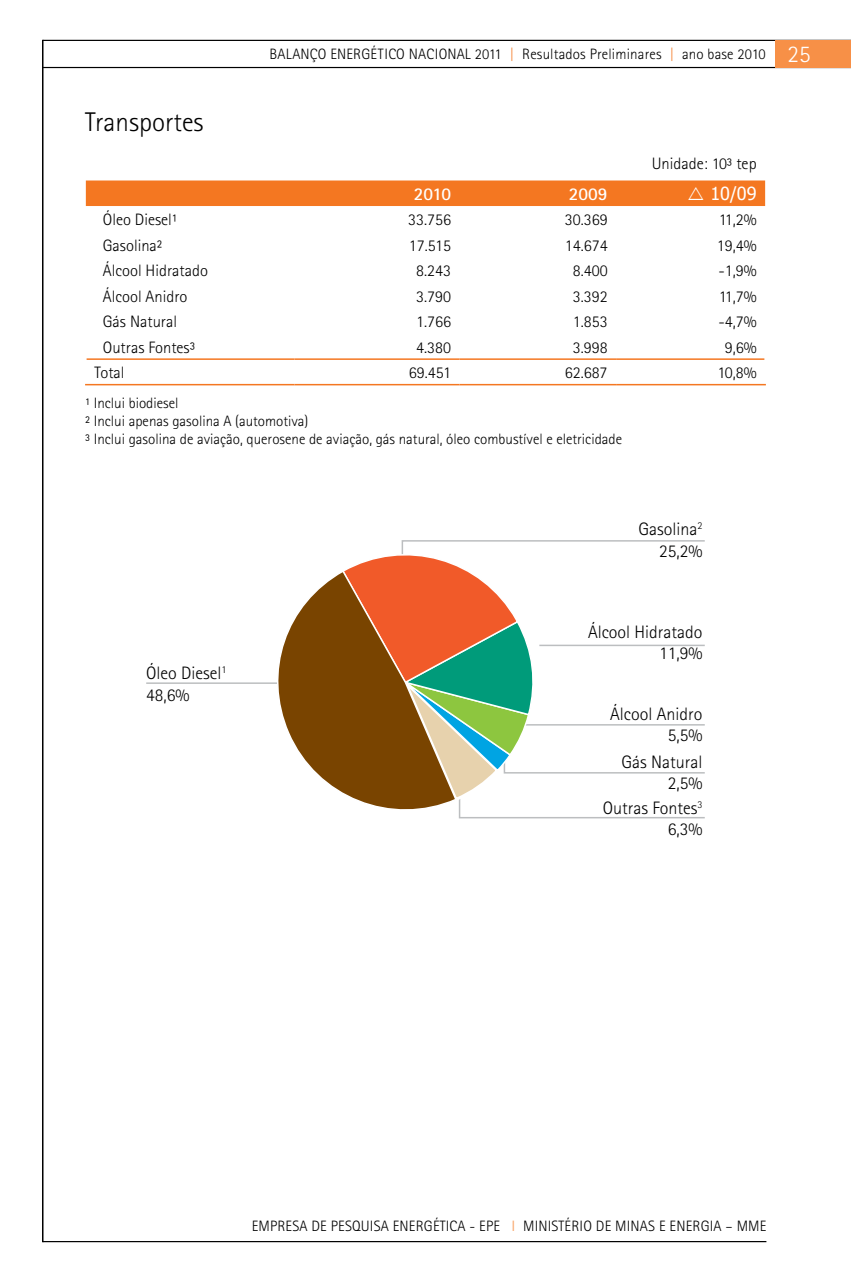
<style>
.page{position:relative;width:851px;height:1276px;background:#fff}
.page>*{position:absolute;margin:0;border:0;box-sizing:border-box;transform-origin:0 0}
.t1{font:300 27px "Rotis Sans Serif";color:#000}
.t2{font:18px/21.6px "Rotis Sans Serif 45 Light";color:#000;text-align:right}
.t3{font:700 18px "Rotis Sans Serif";color:#fff}
.t4{font:18px "Tahoma";color:#fff}
.t5{font:300 16.5px "Rotis Sans Serif";color:#000}
.t6{font:16.5px "Rotis Sans Serif 45 Light";color:#000}
.t7{font:300 15px/18px "Rotis Sans Serif";color:#000}
.s1{color:#f47721}
.s2{font-family:"Rotis Sans Serif 45 Light";font-weight:400;font-size:24px;color:#fff}
.s3{font-family:"Rotis Sans Serif 55";font-weight:400;color:#f9a970}
</style>
<div class="page">
<hr style="left:43px;top:1241px;width:723px;height:1px;background:#000">
<hr style="left:43px;top:67px;width:807px;height:1px;background:#000">
<hr style="left:43px;top:40px;width:807px;height:1px;background:#000">
<div style="left:775px;top:40px;width:75px;height:28px;background:#f79047"></div>
<hr style="left:42px;top:40px;width:1px;height:1202px;background:#000">
<hr style="left:87px;top:358px;width:207px;height:2px;background:#f47721">
<hr style="left:294px;top:358px;width:165px;height:2px;background:#f47721">
<hr style="left:459px;top:358px;width:157px;height:2px;background:#f47721">
<hr style="left:616px;top:358px;width:148px;height:2px;background:#f47721">
<hr style="left:85px;top:384px;width:209px;height:1px;background:#f47721">
<hr style="left:294px;top:384px;width:165px;height:1px;background:#f47721">
<hr style="left:459px;top:384px;width:157px;height:1px;background:#f47721">
<hr style="left:616px;top:384px;width:149px;height:1px;background:#f47721">
<svg style="left:146px;top:682px;width:558px;height:137px"></svg>
<svg style="left:348px;top:540px;width:356px;height:263px"></svg>
<svg style="left:260px;top:569px;width:198px;height:250px"></svg>
<div style="left:86px;top:180px;width:679px;height:26px;background:#f47721"></div>
<h1 class="t1" style="left:85px;top:107px;width:120px">Transportes</h1>
<p class="t7" style="left:269px;top:45px;width:542px">BALANÇO ENERGÉTICO NACIONAL 2011 <span class="s1">|</span> Resultados Preliminares <span class="s1">|</span> ano base 2010 <span class="s2">25</span></p>
<p class="t6" style="left:651px;top:154px;width:106px">Unidade: 10³ tep</p>
<p class="t3" style="left:413px;top:183px;width:39px">2010</p>
<p class="t3" style="left:569px;top:183px;width:40px">2009</p>
<p class="t4" style="left:710px;top:182px;width:48px">10/09</p>
<p class="t5" style="left:103px;top:210px;width:76px">Óleo Diesel¹</p>
<p class="t5" style="left:408px;top:210px;width:44px">33.756</p>
<p class="t5" style="left:564px;top:210px;width:44px">30.369</p>
<p class="t5" style="left:718px;top:210px;width:39px">11,2%</p>
<p class="t5" style="left:103px;top:235px;width:61px">Gasolina²</p>
<p class="t5" style="left:409px;top:235px;width:44px">17.515</p>
<p class="t5" style="left:564px;top:235px;width:44px">14.674</p>
<p class="t5" style="left:716px;top:235px;width:41px">19,4%</p>
<p class="t5" style="left:103px;top:261px;width:107px">Álcool Hidratado</p>
<p class="t5" style="left:416px;top:261px;width:36px">8.243</p>
<p class="t5" style="left:572px;top:261px;width:36px">8.400</p>
<p class="t5" style="left:718px;top:261px;width:40px">-1,9%</p>
<p class="t5" style="left:103px;top:287px;width:86px">Álcool Anidro</p>
<p class="t5" style="left:416px;top:287px;width:36px">3.790</p>
<p class="t5" style="left:572px;top:287px;width:36px">3.392</p>
<p class="t5" style="left:718px;top:287px;width:39px">11,7%</p>
<p class="t5" style="left:103px;top:312px;width:76px">Gás Natural</p>
<p class="t5" style="left:416px;top:312px;width:36px">1.766</p>
<p class="t5" style="left:572px;top:312px;width:36px">1.853</p>
<p class="t5" style="left:718px;top:312px;width:40px">-4,7%</p>
<p class="t5" style="left:103px;top:338px;width:94px">Outras Fontes³</p>
<p class="t5" style="left:416px;top:338px;width:36px">4.380</p>
<p class="t5" style="left:572px;top:338px;width:36px">3.998</p>
<p class="t5" style="left:724px;top:338px;width:33px">9,6%</p>
<p class="t5" style="left:94px;top:363px;width:32px">Total</p>
<p class="t5" style="left:409px;top:363px;width:44px">69.451</p>
<p class="t5" style="left:564px;top:363px;width:44px">62.687</p>
<p class="t5" style="left:717px;top:363px;width:41px">10,8%</p>
<p class="t7" style="left:85px;top:394px;width:538px">¹ Inclui biodiesel<br>² Inclui apenas gasolina A (automotiva)<br>³ Inclui gasolina de aviação, querosene de aviação, gás natural, óleo combustível e eletricidade</p>
<p class="t2" style="left:146px;top:662px;width:82px;text-align:left">Óleo Diesel<sup>1<br></sup>48,6%</p>
<p class="t2" style="left:638px;top:518px;width:65px">Gasolina<sup>2<br></sup>25,2%</p>
<p class="t2" style="left:588px;top:621px;width:116px">Álcool Hidratado<br>11,9%</p>
<p class="t2" style="left:610px;top:703px;width:94px">Álcool Anidro<br>5,5%</p>
<p class="t2" style="left:621px;top:750px;width:82px">Gás Natural<br>2,5%</p>
<p class="t2" style="left:603px;top:797px;width:101px">Outras Fontes<sup>3<br></sup>6,3%</p>
<p class="t7" style="left:251px;top:1217px;width:516px">EMPRESA DE PESQUISA ENERGÉTICA - EPE <span class="s3">I</span> MINISTÉRIO DE MINAS E ENERGIA – MME</p>
</div>
